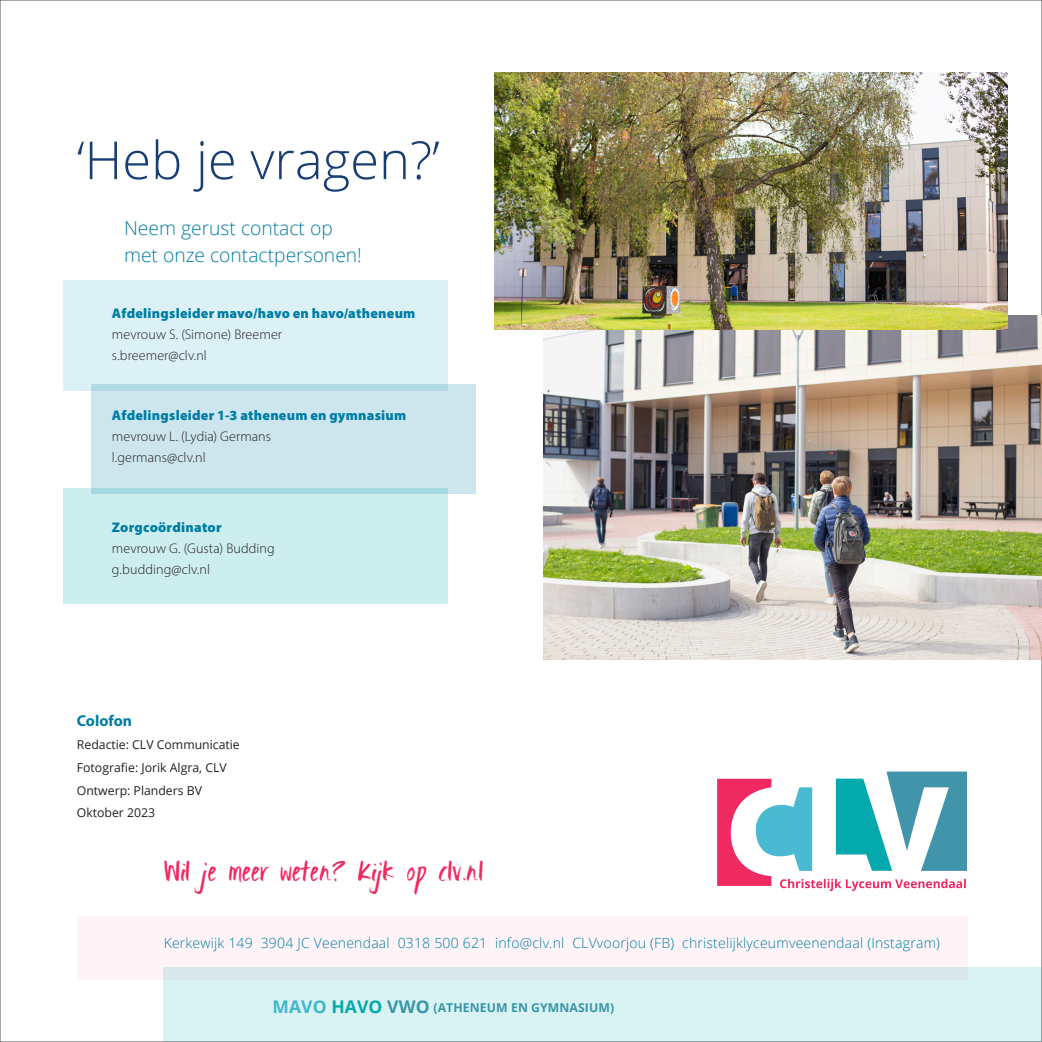
<style>
.page{position:relative;width:1042px;height:1042px;background:#fff}
.page>*{position:absolute;margin:0;border:0;box-sizing:border-box;transform-origin:0 0}
.t1{font:300 52.5px "Open Sans";color:#173d72}
.t2{font:300 24.5px "Ignitethe";color:#ee2a60}
.t3{font:300 19.25px/26.2px "Open Sans";color:#007da4}
.t4{font:700 15.75px "Myriad Pro";color:#007da4}
.Kopje{font:300 14px "Myriad Pro";letter-spacing:.005em;color:#231f20}
.t5{font:300 14px "Open Sans";letter-spacing:.015em;color:#007da4}
.Kopje-2{font:900 14px "Myriad Pro";letter-spacing:.015em;color:#007da4}
.t6{font:12.25px "Open Sans";color:#231f20}
.t7{font:700 12.25px "Open Sans";letter-spacing:.005em;color:#4194a9}
.s1{font-size:17.5px;color:#4abad3}
.s2{font-size:17.5px;color:#03a9ac}
.s3{font-size:17.5px}
</style>
<div class="page">
<img style="left:543px;top:315px;width:499px;height:345px">
<div style="left:77px;top:916px;width:890px;height:63px;background:#fef4f7"></div>
<div style="left:164px;top:967px;width:878px;height:75px;background:#d9f2f2"></div>
<svg style="left:718px;top:771px;width:249px;height:120px"></svg>
<div style="left:63px;top:280px;width:385px;height:111px;background:#dbf1f6"></div>
<div style="left:91px;top:384px;width:384px;height:110px;background:#cde5ed"></div>
<div style="left:63px;top:488px;width:385px;height:115px;background:#cdeeee"></div>
<img style="left:494px;top:73px;width:514px;height:256px">
<p class="t1" style="left:77px;top:124px;width:364px">‘Heb je vragen?’</p>
<p class="t3" style="left:124px;top:215px;width:239px">Neem gerust contact op met onze contactpersonen!</p>
<p class="Kopje-2" style="left:112px;top:304px;width:305px">Afdelingsleider mavo/havo en havo/atheneum</p>
<p class="Kopje" style="left:112px;top:326px;width:172px">mevrouw S. (Simone) Breemer</p>
<p class="Kopje" style="left:112px;top:347px;width:97px">s.breemer@clv.nl</p>
<p class="Kopje-2" style="left:112px;top:406px;width:296px">Afdelingsleider 1-3 atheneum en gymnasium</p>
<p class="Kopje" style="left:112px;top:428px;width:161px">mevrouw L. (Lydia) Germans</p>
<p class="Kopje" style="left:112px;top:449px;width:95px">l.germans@clv.nl</p>
<p class="Kopje-2" style="left:112px;top:517px;width:111px">Zorgcoördinator</p>
<p class="Kopje" style="left:112px;top:539px;width:164px">mevrouw G. (Gusta) Budding</p>
<p class="Kopje" style="left:112px;top:560px;width:100px">g.budding@clv.nl</p>
<p class="t4" style="left:77px;top:711px;width:57px">Colofon</p>
<p class="t6" style="left:77px;top:736px;width:164px">Redactie: CLV Communicatie</p>
<p class="t6" style="left:77px;top:759px;width:151px">Fotografie: Jorik Algra, CLV</p>
<p class="t6" style="left:77px;top:782px;width:127px">Ontwerp: Planders BV</p>
<p class="t6" style="left:77px;top:804px;width:80px">Oktober 2023</p>
<p class="t2" style="left:164px;top:858px;width:321px">Wil je meer weten? Kijk op clv.nl</p>
<p class="t5" style="left:164px;top:933px;width:778px">Kerkewijk 149 3904 JC Veenendaal 0318 500 621 info@clv.nl CLVvoorjou (FB) christelijklyceumveenendaal (Instagram)</p>
<p class="t7" style="left:272px;top:998px;width:343px"><span class="s1">MAVO</span> <span class="s2">HAVO</span> <span class="s3">VWO</span> (ATHENEUM EN GYMNASIUM)</p>
</div>
